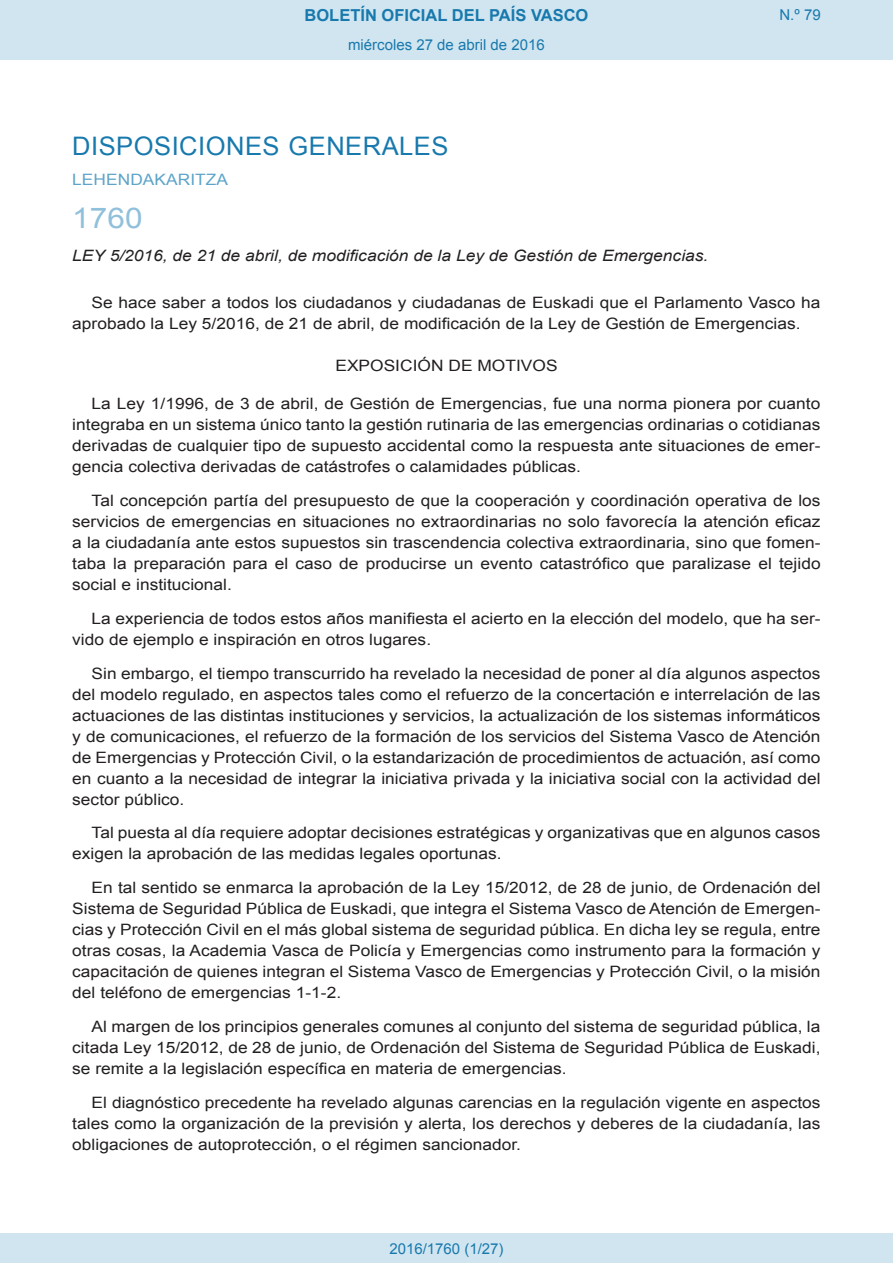
<style>
.page{position:relative;width:893px;height:1263px;background:#fff}
.page>*{position:absolute;margin:0;border:0;box-sizing:border-box;transform-origin:0 0}
.BOPVOrden{font:28.5px "Arial";color:#90c0db;scale:1.11 1}
.BOPVSeccion{font:25.5px "Arial";letter-spacing:.02em;color:#1879ad}
.t1{font:700 16.5px "Arial";color:#1879ad}
.BOPVDetalle{font:15.6px/21px "Arial";color:#231f20;text-align:justify;scale:1.11 1}
.BOPVTitulo{font:italic 15.6px "Arial";color:#231f20;scale:1.11 1}
.BOPVClave{font:15.6px "Arial";color:#231f20;scale:1.11 1}
.BOPVOrganismo{font:15.6px "Arial";letter-spacing:.005em;color:#5ea4ca;scale:1.11 1}
.Paginacion_Centro{font:15px "Arial";color:#1879ad}
</style>
<div class="page">
<div style="left:0;top:0;width:893px;height:60px;background:#d0e5f0"></div>
<div style="left:0;top:1233px;width:893px;height:30px;background:#d0e5f0"></div>
<p class="t1" style="left:305px;top:4px;width:285px">BOLETÍN OFICIAL DEL PAÍS VASCO</p>
<p class="Paginacion_Centro" style="left:348px;top:35px;width:198px">miércoles 27 de abril de 2016</p>
<p class="Paginacion_Centro" style="left:779px;top:5px;width:43px">N.º 79</p>
<p class="BOPVSeccion" style="left:72px;top:129px;width:378px">DISPOSICIONES GENERALES</p>
<p class="BOPVOrganismo" style="left:72px;top:169px;width:142px">LEHENDAKARITZA</p>
<p class="BOPVOrden" style="left:72px;top:199px;width:65px">1760</p>
<p class="BOPVTitulo" style="left:72px;top:246px;width:575px">LEY 5/2016, de 21 de abril, de modificación de la Ley de Gestión de Emergencias.</p>
<p class="BOPVDetalle" style="left:72px;top:292px;width:676px;text-indent:19px">Se hace saber a todos los ciudadanos y ciudadanas de Euskadi que el Parlamento Vasco ha aprobado la Ley 5/2016, de 21 de abril, de modificación de la Ley de Gestión de Emergencias.</p>
<p class="BOPVClave" style="left:335px;top:356px;width:202px">EXPOSICIÓN DE MOTIVOS</p>
<p class="BOPVDetalle" style="left:72px;top:393px;width:676px;text-indent:19px">La Ley 1/1996, de 3 de abril, de Gestión de Emergencias, fue una norma pionera por cuanto integraba en un sistema único tanto la gestión rutinaria de las emergencias ordinarias o cotidianas derivadas de cualquier tipo de supuesto accidental como la respuesta ante situaciones de emer&shy;gencia colectiva derivadas de catástrofes o calamidades públicas.</p>
<p class="BOPVDetalle" style="left:72px;top:490px;width:676px;text-indent:19px">Tal concepción partía del presupuesto de que la cooperación y coordinación operativa de los servicios de emergencias en situaciones no extraordinarias no solo favorecía la atención eficaz a la ciudadanía ante estos supuestos sin trascendencia colectiva extraordinaria, sino que fomen&shy;taba la preparación para el caso de producirse un evento catastrófico que paralizase el tejido social e institucional.</p>
<p class="BOPVDetalle" style="left:72px;top:608px;width:676px;text-indent:19px">La experiencia de todos estos años manifiesta el acierto en la elección del modelo, que ha ser&shy;vido de ejemplo e inspiración en otros lugares.</p>
<p class="BOPVDetalle" style="left:72px;top:663px;width:676px;text-indent:19px">Sin embargo, el tiempo transcurrido ha revelado la necesidad de poner al día algunos aspectos del modelo regulado, en aspectos tales como el refuerzo de la concertación e interrelación de las actuaciones de las distintas instituciones y servicios, la actualización de los sistemas informáticos y de comunicaciones, el refuerzo de la formación de los servicios del Sistema Vasco de Atención de Emergencias y Protección Civil, o la estandarización de procedimientos de actuación, así como en cuanto a la necesidad de integrar la iniciativa privada y la iniciativa social con la actividad del sector público.</p>
<p class="BOPVDetalle" style="left:72px;top:822px;width:676px;text-indent:19px">Tal puesta al día requiere adoptar decisiones estratégicas y organizativas que en algunos casos exigen la aprobación de las medidas legales oportunas.</p>
<p class="BOPVDetalle" style="left:72px;top:877px;width:676px;text-indent:19px">En tal sentido se enmarca la aprobación de la Ley 15/2012, de 28 de junio, de Ordenación del Sistema de Seguridad Pública de Euskadi, que integra el Sistema Vasco de Atención de Emergen&shy;cias y Protección Civil en el más global sistema de seguridad pública. En dicha ley se regula, entre otras cosas, la Academia Vasca de Policía y Emergencias como instrumento para la formación y capacitación de quienes integran el Sistema Vasco de Emergencias y Protección Civil, o la misión del teléfono de emergencias 1-1-2.</p>
<p class="BOPVDetalle" style="left:72px;top:1016px;width:675px;text-indent:19px">Al margen de los principios generales comunes al conjunto del sistema de seguridad pública, la citada Ley 15/2012, de 28 de junio, de Ordenación del Sistema de Seguridad Pública de Euskadi, se remite a la legislación específica en materia de emergencias.</p>
<p class="BOPVDetalle" style="left:72px;top:1092px;width:676px;text-indent:19px">El diagnóstico precedente ha revelado algunas carencias en la regulación vigente en aspectos tales como la organización de la previsión y alerta, los derechos y deberes de la ciudadanía, las obligaciones de autoprotección, o el régimen sancionador.</p>
<p class="Paginacion_Centro" style="left:389px;top:1238px;width:116px">2016/1760 (1/27)</p>
</div>
